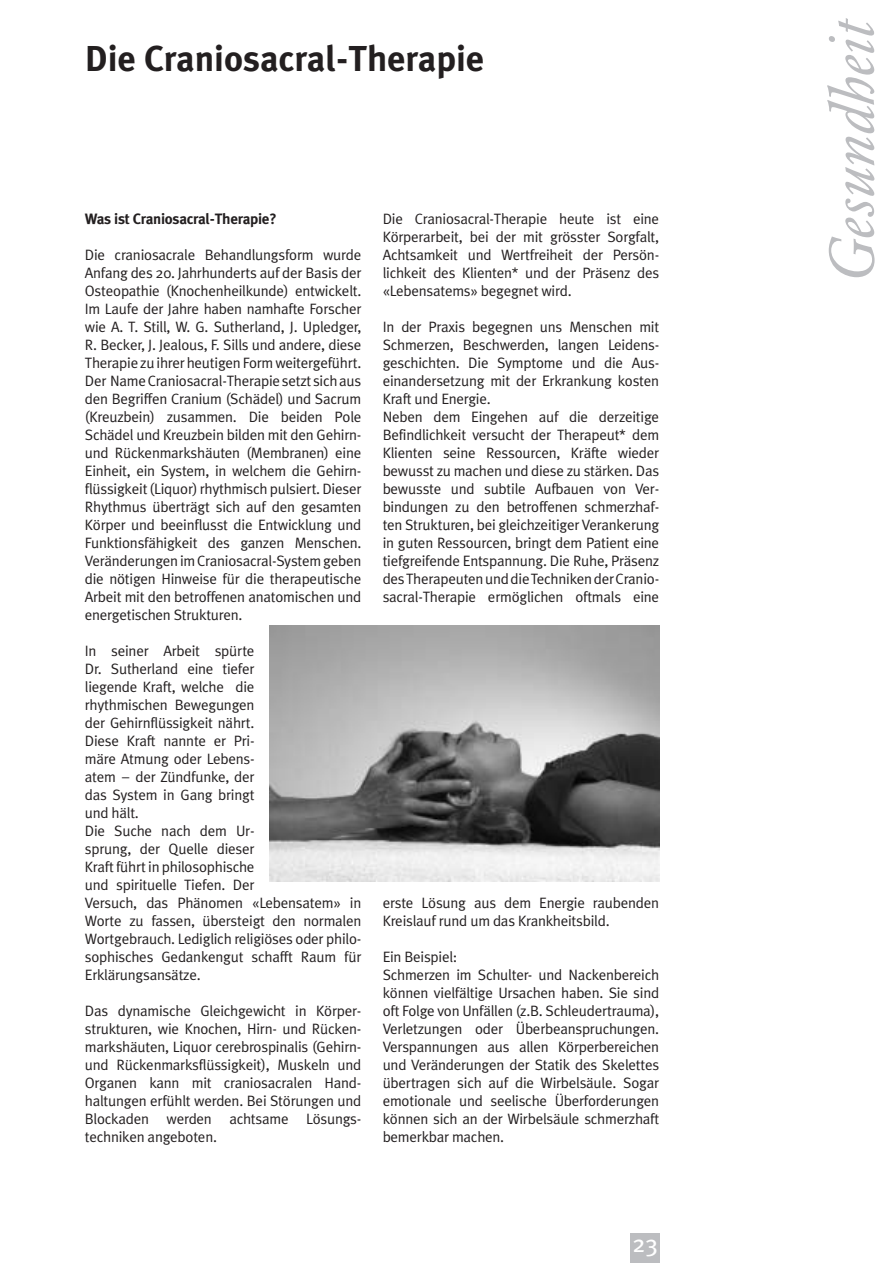
<style>
.page{position:relative;width:893px;height:1263px;background:#fff}
.page>*{position:absolute;margin:0;border:0;box-sizing:border-box;transform-origin:0 0}
.t1{font:italic 63px "Garamond BE";color:#bcbdc0}
.t2{font:700 36px "Meta Plus";color:#231f20}
.t3{font:24px "Meta Plus";color:#fff}
.t4{font:15px/18px "Meta Plus Normal";letter-spacing:-.015em;color:#231f20}
.t5{font:700 15px "Meta Plus";letter-spacing:-.015em;color:#231f20}
</style>
<div class="page">
<div style="left:630px;top:1233px;width:30px;height:30px;background:#bcbdc0"></div>
<img style="left:269px;top:625px;width:390px;height:256px">
<h2 class="t2" style="left:85px;top:44px;width:401px">Die Craniosacral-Therapie</h2>
<p class="t5" style="left:85px;top:213px;width:193px">Was ist Craniosacral-Therapie?</p>
<p class="t4" style="left:85px;top:247px;width:278px;text-align:justify">Die craniosacrale Behandlungsform wurde Anfang des 20. Jahrhunderts auf der Basis der Osteopathie (Knochenheilkunde) entwickelt.<br>Im Laufe der Jahre haben namhafte Forscher wie A. T. Still, W. G. Sutherland, J. Upledger, R. Becker, J. Jealous, F. Sills und andere, diese Therapie zu ihrer heutigen Form weitergeführt.<br>Der Name Craniosacral-Therapie setzt sich aus den Begriffen Cranium (Schädel) und Sacrum (Kreuzbein) zusammen. Die beiden Pole Schädel und Kreuzbein bilden mit den Gehirn&shy;und Rückenmarkshäuten (Membranen) eine Einheit, ein System, in welchem die Gehirn&shy;flüssigkeit (Liquor) rhythmisch pulsiert. Dieser Rhythmus überträgt sich auf den gesamten Körper und beeinflusst die Entwicklung und Funktionsfähigkeit des ganzen Menschen.<br>Veränderungen im Craniosacral-System geben die nötigen Hinweise für die therapeutische Arbeit mit den betroffenen anatomischen und energetischen Strukturen.</p>
<p class="t4" style="left:85px;top:643px;width:278px">In seiner Arbeit spürte<br>Dr. Sutherland eine tiefer<br>liegende Kraft, welche die<br>rhythmischen Bewegungen<br>der Gehirnflüssigkeit nährt.<br>Diese Kraft nannte er Pri-<br>märe Atmung oder Lebens-<br>atem – der Zündfunke, der<br>das System in Gang bringt<br>und hält.<br>Die Suche nach dem Ur-<br>sprung, der Quelle dieser<br>Kraft führt in philosophische<br>und spirituelle Tiefen. Der<br>Versuch, das Phänomen «Lebensatem» in<br>Worte zu fassen, übersteigt den normalen<br>Wortgebrauch. Lediglich religiöses oder philo&shy;sophisches Gedankengut schafft Raum für<br>Erklärungsansätze.</p>
<p class="t4" style="left:85px;top:1003px;width:278px;text-align:justify">Das dynamische Gleichgewicht in Körper&shy;strukturen, wie Knochen, Hirn- und Rücken&shy;markshäuten, Liquor cerebrospinalis (Gehirn&shy;und Rückenmarksflüssigkeit), Muskeln und Organen kann mit craniosacralen Hand&shy;haltungen erfühlt werden. Bei Störungen und Blockaden werden achtsame Lösungs&shy;techniken angeboten.</p>
<p class="t4" style="left:382px;top:211px;width:278px;text-align:justify">Die Craniosacral-Therapie heute ist eine Körperarbeit, bei der mit grösster Sorgfalt, Achtsamkeit und Wertfreiheit der Persön&shy;lichkeit des Klienten* und der Präsenz des «Lebensatems» begegnet wird.</p>
<p class="t4" style="left:382px;top:319px;width:278px">In der Praxis begegnen uns Menschen mit Schmerzen, Beschwerden, langen Leidens&shy;geschichten. Die Symptome und die Aus&shy;einandersetzung mit der Erkrankung kosten Kraft und Energie.<br>Neben dem Eingehen auf die derzeitige Befindlichkeit versucht der Therapeut* dem Klienten seine Ressourcen, Kräfte wieder bewusst zu machen und diese zu stärken. Das bewusste und subtile Aufbauen von Ver&shy;bindungen zu den betroffenen schmerzhaf&shy;ten Strukturen, bei gleichzeitiger Verankerung in guten Ressourcen, bringt dem Patient eine tiefgreifende Entspannung. Die Ruhe, Präsenz des Therapeuten und die Techniken der Cranio&shy;sacral-Therapie ermöglichen oftmals eine</p>
<p class="t4" style="left:382px;top:895px;width:278px">erste Lösung aus dem Energie raubenden<br>Kreislauf rund um das Krankheitsbild.</p>
<p class="t4" style="left:382px;top:949px;width:278px">Ein Beispiel:<br>Schmerzen im Schulter- und Nackenbereich können vielfältige Ursachen haben. Sie sind oft Folge von Unfällen (z.B. Schleudertrauma), Verletzungen oder Überbeanspruchungen.<br>Verspannungen aus allen Körperbereichen und Veränderungen der Statik des Skelettes übertragen sich auf die Wirbelsäule. Sogar emotionale und seelische Überforderungen können sich an der Wirbelsäule schmerzhaft bemerkbar machen.</p>
<h3 class="t3" style="left:632px;top:1234px;width:27px">23</h3>
<h1 class="t1" style="left:826px;top:284px;width:267px;rotate:-90deg">Gesundheit</h1>
</div>
